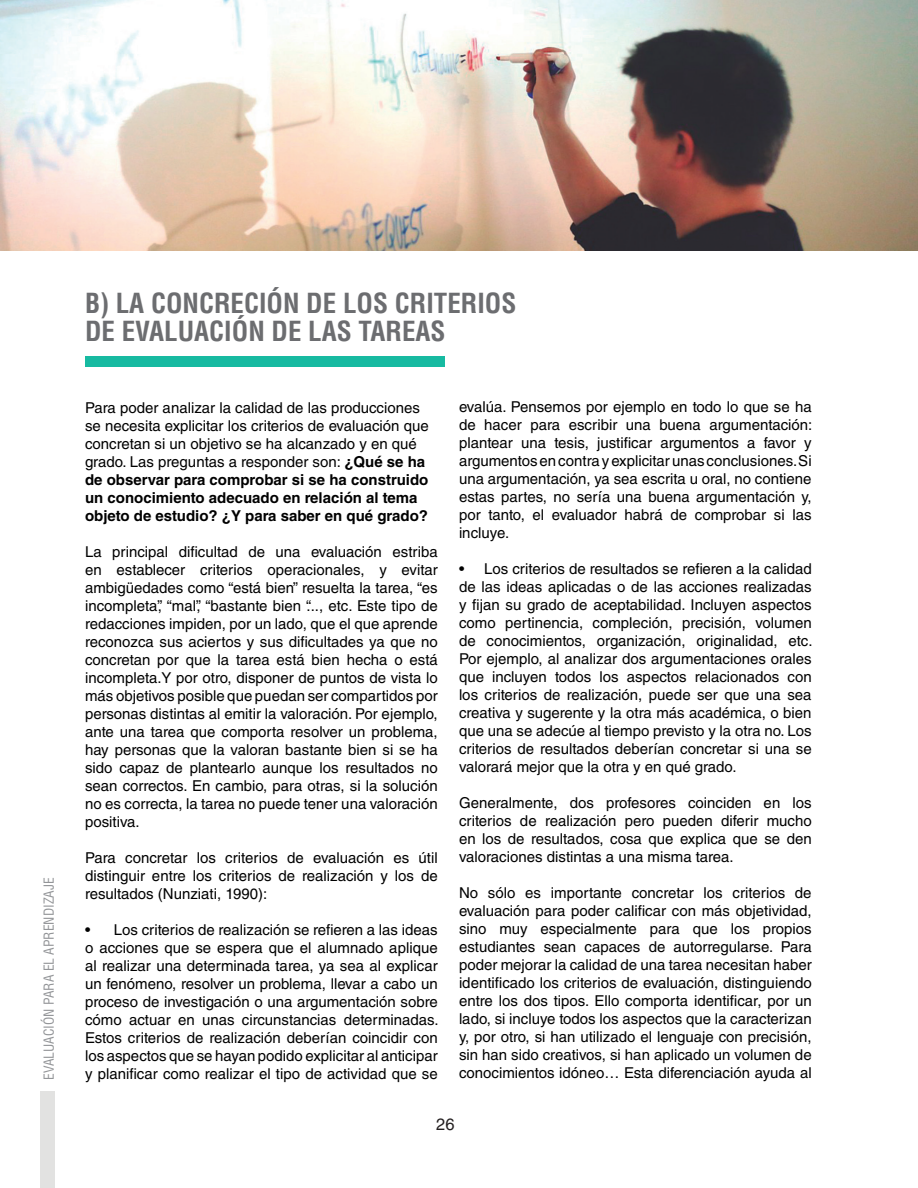
<style>
.page{position:relative;width:918px;height:1188px;background:#fff}
.page>*{position:absolute;margin:0;border:0;box-sizing:border-box;transform-origin:0 0}
.t1{font:700 condensed 27px/28.5px "Helvetica LT Std";color:#6c6d70}
.t2{font:16.5px "Helvetica LT Std";color:#231f20}
.t3{font:15px/18px "Helvetica LT Std";color:#000;text-align:justify}
.t4{font:condensed 13.5px "Helvetica LT Std";color:#939598}
.s1{font-weight:700}
</style>
<div class="page">
<div style="left:40px;top:1091px;width:15px;height:97px;background:#e2e2e1"></div>
<img style="left:0;top:0;width:918px;height:251px">
<div style="left:85px;top:356px;width:359px;height:10px;background:#17baa1"></div>
<p class="t4" style="left:41px;top:1080px;width:204px;rotate:-90deg">EVALUACIÓN PARA EL APRENDIZAJE</p>
<h1 class="t1" style="left:85px;top:289px;width:433px">B) LA CONCRECIÓN DE LOS CRITERIOS<br>DE EVALUACIÓN DE LAS TAREAS</h1>
<p class="t3" style="left:85px;top:398px;width:345px;text-align:left">Para poder analizar la calidad de las producciones se necesita explicitar los criterios de evaluación que concretan si un objetivo se ha alcanzado y en qué grado. Las preguntas a responder son: <span class="s1">¿Qué se ha de observar para comprobar si se ha construido un conocimiento adecuado en relación al tema objeto de estudio? ¿Y para saber en qué grado?</span></p>
<p class="t3" style="left:85px;top:542px;width:354px">La principal dificultad de una evaluación estriba en establecer criterios operacionales, y evitar ambigüedades como “está bien” resuelta la tarea, “es incompleta”, “mal”, “bastante bien “..., etc. Este tipo de redacciones impiden, por un lado, que el que aprende reconozca sus aciertos y sus dificultades ya que no concretan por que la tarea está bien hecha o está incompleta.Y por otro, disponer de puntos de vista lo más objetivos posible que puedan ser compartidos por personas distintas al emitir la valoración. Por ejemplo, ante una tarea que comporta resolver un problema, hay personas que la valoran bastante bien si se ha sido capaz de plantearlo aunque los resultados no sean correctos. En cambio, para otras, si la solución no es correcta, la tarea no puede tener una valoración positiva.</p>
<p class="t3" style="left:85px;top:848px;width:354px">Para concretar los criterios de evaluación es útil distinguir entre los criterios de realización y los de resultados (Nunziati, 1990):</p>
<p class="t3" style="left:85px;top:920px;width:355px;text-indent:29px">Los criterios de realización se refieren a las ideas o acciones que se espera que el alumnado aplique al realizar una determinada tarea, ya sea al explicar un fenómeno, resolver un problema, llevar a cabo un proceso de investigación o una argumentación sobre cómo actuar en unas circunstancias determinadas.<br>Estos criterios de realización deberían coincidir con los aspectos que se hayan podido explicitar al anticipar y planificar como realizar el tipo de actividad que se</p>
<p class="t3" style="left:459px;top:398px;width:355px">evalúa. Pensemos por ejemplo en todo lo que se ha de hacer para escribir una buena argumentación: plantear una tesis, justificar argumentos a favor y argumentos en contra y explicitar unas conclusiones. Si una argumentación, ya sea escrita u oral, no contiene estas partes, no sería una buena argumentación y, por tanto, el evaluador habrá de comprobar si las incluye.</p>
<p class="t3" style="left:459px;top:560px;width:355px;text-indent:25px">Los criterios de resultados se refieren a la calidad de las ideas aplicadas o de las acciones realizadas y fijan su grado de aceptabilidad. Incluyen aspectos como pertinencia, compleción, precisión, volumen de conocimientos, organización, originalidad, etc.<br>Por ejemplo, al analizar dos argumentaciones orales que incluyen todos los aspectos relacionados con los criterios de realización, puede ser que una sea creativa y sugerente y la otra más académica, o bien que una se adecúe al tiempo previsto y la otra no. Los criterios de resultados deberían concretar si una se valorará mejor que la otra y en qué grado.</p>
<p class="t3" style="left:459px;top:794px;width:354px">Generalmente, dos profesores coinciden en los criterios de realización pero pueden diferir mucho en los de resultados, cosa que explica que se den valoraciones distintas a una misma tarea.</p>
<p class="t3" style="left:459px;top:884px;width:354px">No sólo es importante concretar los criterios de evaluación para poder calificar con más objetividad, sino muy especialmente para que los propios estudiantes sean capaces de autorregularse. Para poder mejorar la calidad de una tarea necesitan haber identificado los criterios de evaluación, distinguiendo entre los dos tipos. Ello comporta identificar, por un lado, si incluye todos los aspectos que la caracterizan y, por otro, si han utilizado el lenguaje con precisión, sin han sido creativos, si han aplicado un volumen de conocimientos idóneo… Esta diferenciación ayuda al</p>
<p class="t2" style="left:436px;top:1115px;width:20px">26</p>
</div>
